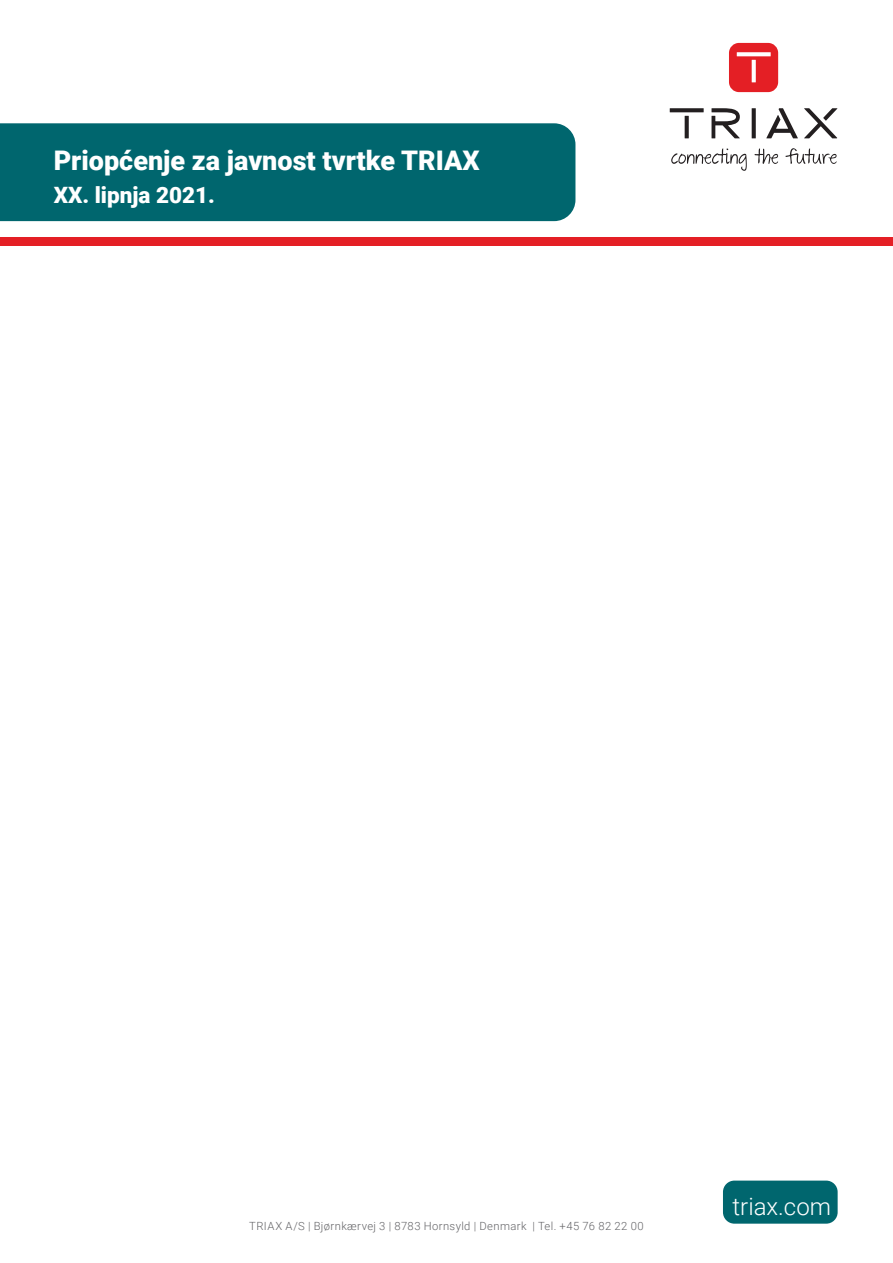
<style>
.page{position:relative;width:893px;height:1263px;background:#fff}
.page>*{position:absolute;margin:0;border:0;box-sizing:border-box;transform-origin:0 0}
.t1{font:900 27px "Roboto";color:#fff}
.t2{font:300 24px "Roboto";color:#fff}
.t3{font:900 22.5px "Roboto";color:#fff}
.Content_text{font:300 11.25px "Roboto";letter-spacing:.035em;color:#636366}
</style>
<div class="page">
<div style="left:0;top:237px;width:893px;height:9px;background:#e41f25"></div>
<svg style="left:752px;top:108px;width:4px;height:30px"></svg>
<svg style="left:711px;top:108px;width:29px;height:30px"></svg>
<svg style="left:804px;top:108px;width:33px;height:30px"></svg>
<svg style="left:685px;top:116px;width:4px;height:22px"></svg>
<svg style="left:670px;top:108px;width:34px;height:4px"></svg>
<svg style="left:766px;top:108px;width:32px;height:30px"></svg>
<div style="left:729px;top:43px;width:49px;height:49px;background:#e41f25;border-radius:10px"></div>
<svg style="left:752px;top:60px;width:4px;height:22px"></svg>
<svg style="left:737px;top:52px;width:34px;height:4px"></svg>
<svg style="left:671px;top:148px;width:76px;height:23px"></svg>
<svg style="left:755px;top:148px;width:23px;height:16px"></svg>
<svg style="left:785px;top:148px;width:51px;height:16px"></svg>
<div style="left:0;top:123px;width:575px;height:98px;background:#00666e"></div>
<div style="left:723px;top:1180px;width:115px;height:44px;background:#00666e;border-radius:11px"></div>
<p class="t1" style="left:54px;top:142px;width:427px">Priopćenje za javnost tvrtke TRIAX</p>
<p class="t3" style="left:54px;top:180px;width:163px">XX. lipnja 2021.</p>
<p class="Content_text" style="left:249px;top:1218px;width:396px">TRIAX A/S | Bjørnkærvej 3 | 8783 Hornsyld | Denmark | Tel. +45 76 82 22 00</p>
<p class="t2" style="left:733px;top:1189px;width:100px">triax.com</p>
</div>
